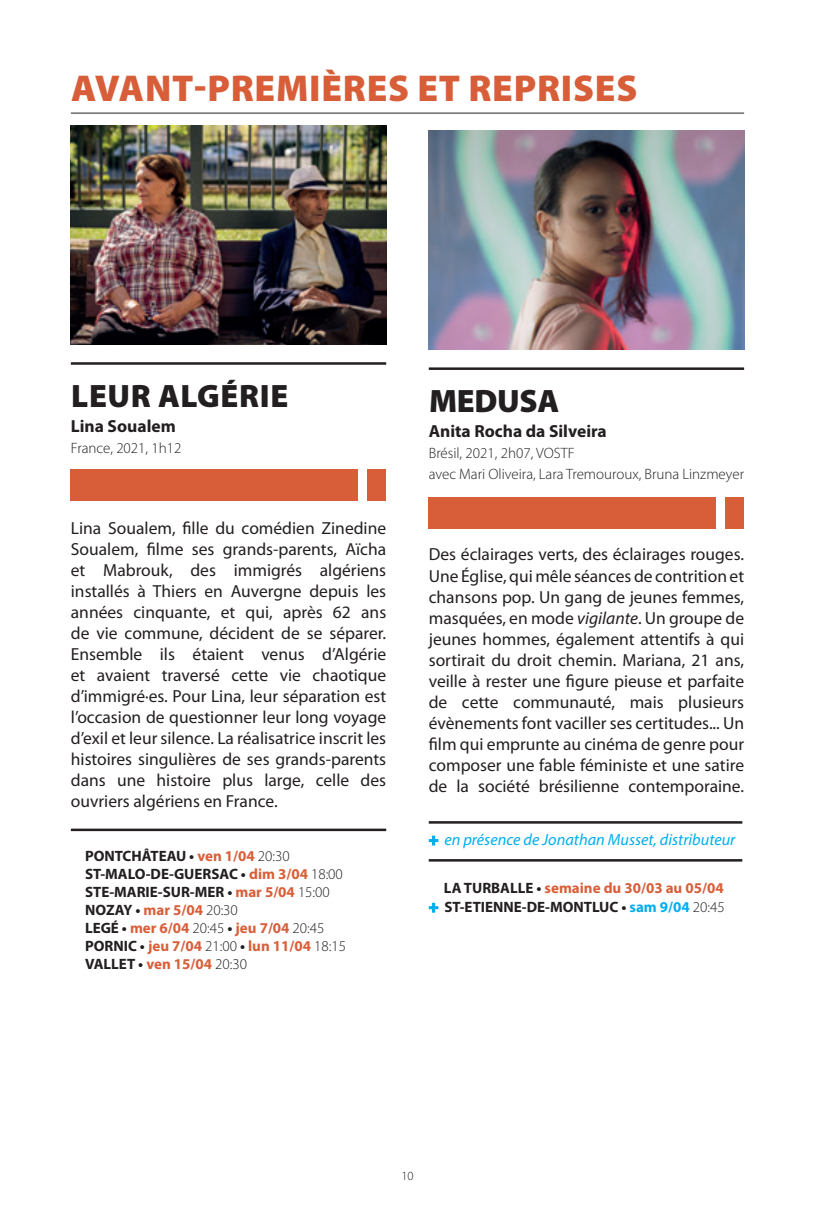
<style>
.page{position:relative;width:815px;height:1205px;background:#fff}
.page>*{position:absolute;margin:0;border:0;box-sizing:border-box;transform-origin:0 0}
.t1{font:900 37.5px "Myriad Pro";letter-spacing:.02em;color:#d85e39}
.TEXTE_FILM{font:900 32.5px "Myriad Pro";letter-spacing:.02em;color:#231f20}
.t2{font:17.5px/21px "Myriad Pro";color:#231f20;text-align:justify}
.TEXTE_FILM-2{font:700 17.5px "Myriad Pro";color:#231f20}
.t3{font:italic 16.25px "Myriad Pro";color:#00aeef}
.t4{font:700 15px "Myriad Pro";color:#d85e39}
.t5{font:700 15px "Myriad Pro";color:#231f20}
.t6{font:300 15px "Myriad Pro";color:#231f20}
.t7{font:300 12.5px "Myriad Pro";color:#231f20}
.s1{color:#d85e39}
.s2{font-weight:300}
.s3{color:#231f20}
.s4{font-weight:300;color:#231f20}
.s5{font-style:italic}
.s6{font-weight:900;font-style:normal}
.s7{font-weight:900;font-size:16.25px;color:#00aeef}
.s8{color:#00aeef}
</style>
<div class="page">
<hr style="left:71px;top:113px;width:673px;height:1px;background:#231f20">
<img style="left:429px;top:130px;width:315px;height:219px">
<hr style="left:429px;top:367px;width:315px;height:3px;background:#231f20">
<hr style="left:429px;top:821px;width:313px;height:2px;background:#231f20">
<hr style="left:429px;top:859px;width:313px;height:2px;background:#231f20">
<div style="left:429px;top:498px;width:287px;height:31px;background:#d85e39"></div>
<div style="left:726px;top:498px;width:18px;height:31px;background:#d85e39"></div>
<img style="left:71px;top:125px;width:315px;height:220px">
<hr style="left:71px;top:362px;width:315px;height:3px;background:#231f20">
<hr style="left:71px;top:828px;width:315px;height:3px;background:#231f20">
<div style="left:71px;top:470px;width:287px;height:31px;background:#d85e39"></div>
<div style="left:368px;top:470px;width:18px;height:31px;background:#d85e39"></div>
<p class="t1" style="left:71px;top:63px;width:568px">AVANT-PREMIÈRES ET REPRISES</p>
<p class="TEXTE_FILM" style="left:71px;top:375px;width:219px">LEUR ALGÉRIE</p>
<p class="TEXTE_FILM-2" style="left:71px;top:415px;width:106px">Lina Soualem</p>
<p class="t6" style="left:71px;top:439px;width:112px">France, 2021, 1h12</p>
<p class="t2" style="left:71px;top:518px;width:317px">Lina Soualem, fille du comédien Zinedine Soualem, filme ses grands-parents, Aïcha et Mabrouk, des immigrés algériens installés à Thiers en Auvergne depuis les années cinquante, et qui, après 62 ans de vie commune, décident de se séparer.<br>Ensemble ils étaient venus d’Algérie et avaient traversé cette vie chaotique d’immigré·es. Pour Lina, leur séparation est l’occasion de questionner leur long voyage d’exil et leur silence. La réalisatrice inscrit les histoires singulières de ses grands-parents dans une histoire plus large, celle des ouvriers algériens en France.</p>
<p class="t5" style="left:85px;top:846px;width:206px">PONTCHÂTEAU • <span class="s1">ven 1/04</span> <span class="s2">20:30</span></p>
<p class="t5" style="left:85px;top:864px;width:259px">ST-MALO-DE-GUERSAC • <span class="s1">dim 3/04</span> <span class="s2">18:00</span></p>
<p class="t5" style="left:85px;top:882px;width:246px">STE-MARIE-SUR-MER • <span class="s1">mar 5/04</span> <span class="s2">15:00</span></p>
<p class="t4" style="left:85px;top:900px;width:154px"><span class="s3">NOZAY •</span> mar 5/04 <span class="s4">20:30</span></p>
<p class="t4" style="left:85px;top:918px;width:241px"><span class="s3">LEGÉ •</span> mer 6/04 <span class="s4">20:45</span> <span class="s3">•</span> jeu 7/04 <span class="s4">20:45</span></p>
<p class="t4" style="left:85px;top:936px;width:262px"><span class="s3">PORNIC •</span> jeu 7/04 <span class="s4">21:00</span> <span class="s3">•</span> lun 11/04 <span class="s4">18:15</span></p>
<p class="t4" style="left:85px;top:954px;width:163px"><span class="s3">VALLET •</span> ven 15/04 <span class="s4">20:30</span></p>
<p class="TEXTE_FILM" style="left:429px;top:380px;width:132px">MEDUSA</p>
<p class="TEXTE_FILM-2" style="left:429px;top:420px;width:180px">Anita Rocha da Silveira</p>
<p class="t6" style="left:429px;top:444px;width:147px">Brésil, 2021, 2h07, VOSTF</p>
<p class="t6" style="left:429px;top:465px;width:317px">avec Mari Oliveira, Lara Tremouroux, Bruna Linzmeyer</p>
<p class="t2" style="left:429px;top:544px;width:317px">Des éclairages verts, des éclairages rouges.<br>Une Église, qui mêle séances de contrition et chansons pop. Un gang de jeunes femmes, masquées, en mode <span class="s5">vigilante</span>. Un groupe de jeunes hommes, également attentifs à qui sortirait du droit chemin. Mariana, 21 ans, veille à rester une figure pieuse et parfaite de cette communauté, mais plusieurs évènements font vaciller ses certitudes... Un film qui emprunte au cinéma de genre pour composer une fable féministe et une satire de la société brésilienne contemporaine.</p>
<p class="t3" style="left:429px;top:829px;width:308px"><span class="s6">+</span> en présence de Jonathan Musset, distributeur</p>
<p class="t4" style="left:444px;top:878px;width:281px"><span class="s3">LA TURBALLE •</span> semaine du 30/03 au 05/04</p>
<p class="t5" style="left:429px;top:897px;width:297px"><span class="s7">+</span> ST-ETIENNE-DE-MONTLUC • <span class="s8">sam 9/04</span> <span class="s2">20:45</span></p>
<p class="t7" style="left:401px;top:1168px;width:14px">10</p>
</div>
